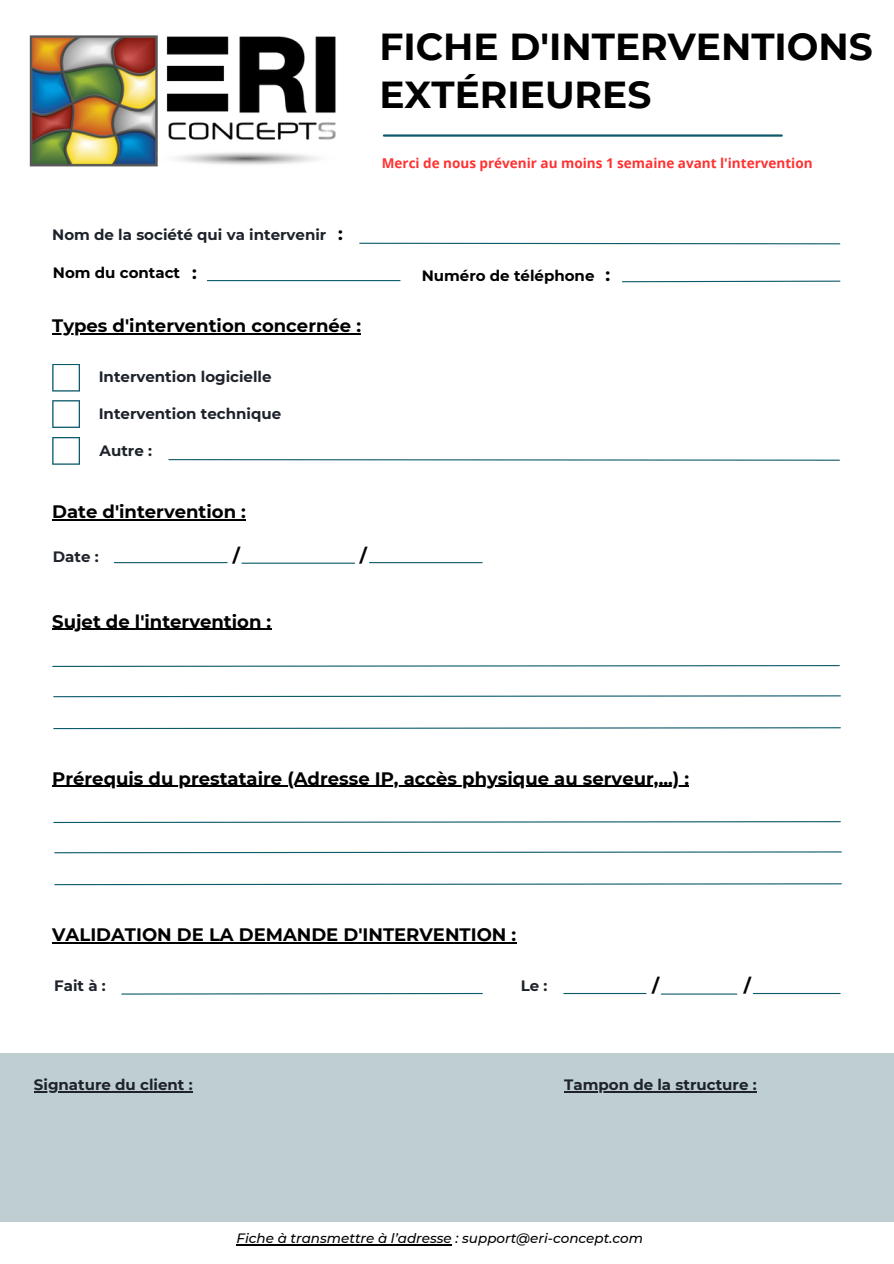
<style>
.page{position:relative;width:894px;height:1264px;background:#fff}
.page>*{position:absolute;margin:0;border:0;box-sizing:border-box;transform-origin:0 0}
.t1{font:700 37.5px/47.2px "Montserrat";color:#000}
.t2{font:700 18px "Montserrat";color:#000}
.t3{font:700 15px "Montserrat";color:#1e232b}
.t4{font:700 15px "Montserrat";color:#000}
.t5{font:700 13.5px "Open Sans";color:#ff3131}
.t6{font:italic 500 13.5px "Montserrat";color:#000}
</style>
<div class="page">
<svg style="left:52px;top:364px;width:28px;height:27px"></svg>
<svg style="left:52px;top:400px;width:28px;height:28px"></svg>
<svg style="left:52px;top:437px;width:28px;height:28px"></svg>
<hr style="left:207px;top:280px;width:193px;height:1px;background:#0d5a6b">
<svg style="left:359px;top:242px;width:481px;height:3px"></svg>
<svg style="left:168px;top:459px;width:672px;height:2px"></svg>
<svg style="left:622px;top:280px;width:218px;height:3px"></svg>
<hr style="left:384px;top:134px;width:397px;height:3px;background:#0d5a6b">
<hr style="left:114px;top:562px;width:113px;height:1px;background:#0d5a6b">
<hr style="left:242px;top:562px;width:112px;height:1px;background:#0d5a6b">
<hr style="left:369px;top:562px;width:113px;height:1px;background:#0d5a6b">
<svg style="left:52px;top:665px;width:788px;height:2px;background:#75a1aa"></svg>
<svg style="left:53px;top:695px;width:788px;height:2px;background:#7aa4ad"></svg>
<svg style="left:53px;top:727px;width:788px;height:2px;background:#77a2ab"></svg>
<svg style="left:53px;top:821px;width:788px;height:2px;background:#75a1aa"></svg>
<svg style="left:54px;top:851px;width:788px;height:2px"></svg>
<svg style="left:54px;top:883px;width:788px;height:2px;background:#79a3ac"></svg>
<hr style="left:563px;top:992px;width:83px;height:2px;background:#0d5a6b">
<hr style="left:661px;top:993px;width:75px;height:1px;background:#0d5a6b">
<hr style="left:753px;top:992px;width:86px;height:2px;background:#0d5a6b">
<svg style="left:121px;top:992px;width:362px;height:3px"></svg>
<div style="left:0;top:1053px;width:893px;height:167px;background:#beced1"></div>
<img style="left:29px;top:35px;width:307px;height:132px">
<hr style="left:52px;top:333px;width:309px;height:1px;background:#000">
<hr style="left:52px;top:519px;width:194px;height:1px;background:#000">
<hr style="left:52px;top:629px;width:219px;height:1px;background:#000">
<hr style="left:52px;top:785px;width:637px;height:1px;background:#000">
<hr style="left:52px;top:942px;width:464px;height:1px;background:#000">
<hr style="left:34px;top:1091px;width:159px;height:1px;background:#1e232b">
<hr style="left:564px;top:1091px;width:192px;height:1px;background:#1e232b">
<hr style="left:236px;top:1244px;width:215px;height:1px;background:#000">
<p class="t1" style="left:379px;top:23px;width:495px">FICHE D'INTERVENTIONS<br>EXTÉRIEURES</p>
<p class="t5" style="left:382px;top:153px;width:432px">Merci de nous prévenir au moins 1 semaine avant l'intervention</p>
<p class="t3" style="left:52px;top:226px;width:276px">Nom de la société qui va intervenir</p>
<p class="t4" style="left:53px;top:263px;width:129px">Nom du contact</p>
<p class="t4" style="left:421px;top:266px;width:174px">Numéro de téléphone</p>
<p class="t2" style="left:338px;top:223px;width:6px">:</p>
<p class="t2" style="left:192px;top:261px;width:6px">:</p>
<p class="t2" style="left:605px;top:263px;width:6px">:</p>
<p class="t2" style="left:52px;top:315px;width:310px">Types d'intervention concernée :</p>
<p class="t3" style="left:99px;top:367px;width:174px">Intervention logicielle</p>
<p class="t3" style="left:99px;top:404px;width:184px">Intervention technique</p>
<p class="t3" style="left:99px;top:441px;width:54px">Autre :</p>
<p class="t2" style="left:52px;top:500px;width:195px">Date d'intervention :</p>
<p class="t2" style="left:232px;top:544px;width:9px">/</p>
<p class="t2" style="left:360px;top:544px;width:9px">/</p>
<p class="t3" style="left:53px;top:547px;width:47px">Date :</p>
<p class="t2" style="left:52px;top:610px;width:220px">Sujet de l'intervention :</p>
<p class="t2" style="left:52px;top:767px;width:638px">Prérequis du prestataire (Adresse IP, accès physique au serveur,...) :</p>
<p class="t2" style="left:52px;top:923px;width:465px">VALIDATION DE LA DEMANDE D'INTERVENTION :</p>
<p class="t3" style="left:54px;top:975px;width:53px">Fait à :</p>
<p class="t3" style="left:520px;top:976px;width:28px">Le :</p>
<p class="t2" style="left:652px;top:975px;width:9px">/</p>
<p class="t2" style="left:743px;top:975px;width:9px">/</p>
<p class="t3" style="left:34px;top:1075px;width:160px">Signature du client :</p>
<p class="t3" style="left:564px;top:1075px;width:194px">Tampon de la structure :</p>
<p class="t6" style="left:236px;top:1229px;width:408px">Fiche à transmettre à l’adresse : support@eri-concept.com</p>
</div>
